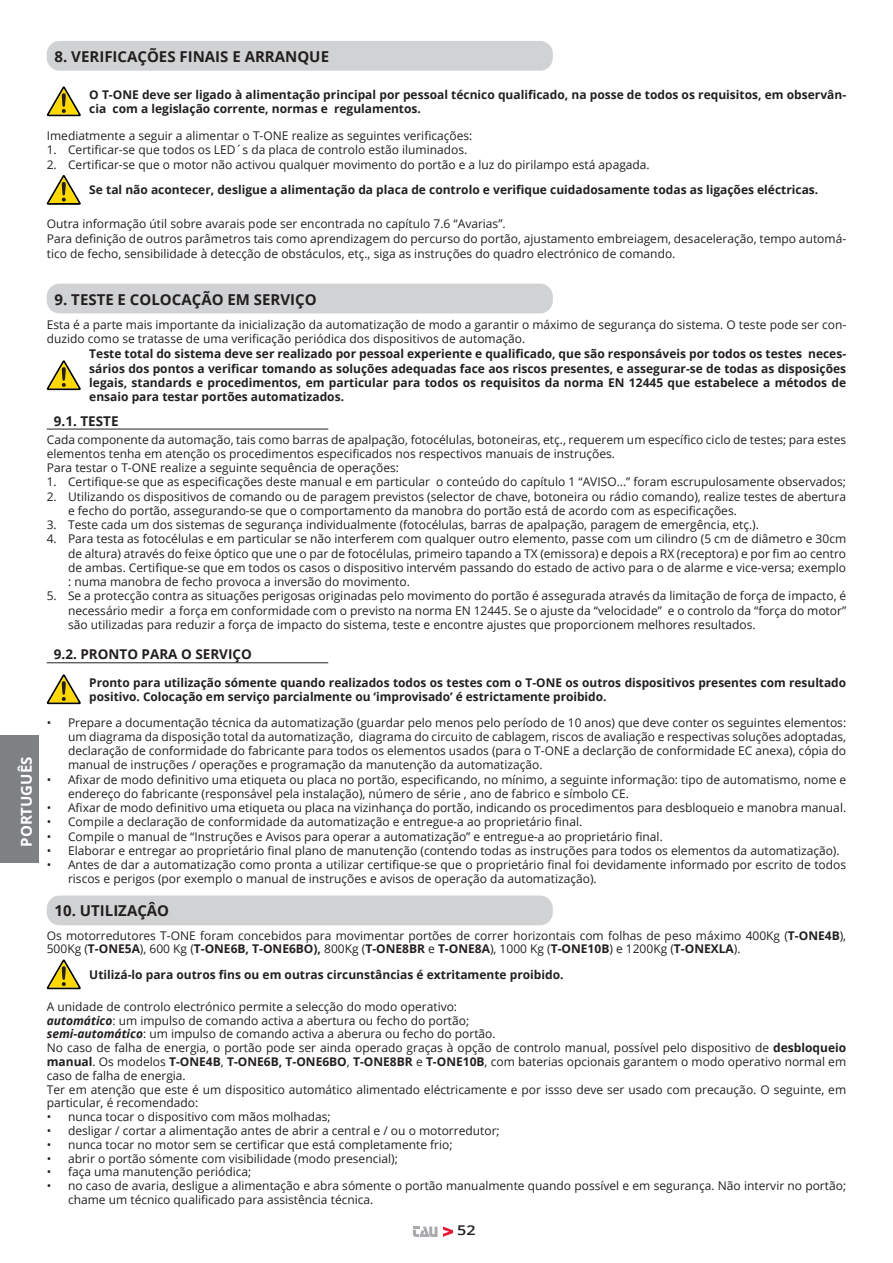
<style>
.page{position:relative;width:893px;height:1263px;background:#fff}
.page>*{position:absolute;margin:0;border:0;box-sizing:border-box;transform-origin:0 0}
.Titolo{font:700 15px "Open Sans";color:#231f20}
.t1{font:700 15px "Open Sans";color:#fff}
.Sottotitolo{font:700 13.5px "Open Sans";color:#231f20}
.t2{font:600 13.5px "Open Sans";color:#231f20;scale:1.2 1}
.Stacco_5{font:12px/14.2px "Open Sans";color:#231f20}
.Rientro_10G{font:700 12px/14.2px "Open Sans";color:#231f20}
.Testo{font:12px/14.2px "Open Sans";color:#231f20}
.Rientro10_con_trad{font:12px/13.8px "Open Sans";color:#231f20}
.Rientro10{font:12px/13.8px "Open Sans";color:#231f20;text-align:justify}
.s1{font-weight:700}
.s2{font-weight:700;font-style:italic}
</style>
<div class="page">
<svg style="left:443px;top:1226px;width:10px;height:11px"></svg>
<svg style="left:413px;top:1226px;width:24px;height:11px"></svg>
<div style="left:47px;top:41px;width:506px;height:30px;background:#d1d2d4;border-radius:13px"></div>
<svg style="left:47px;top:86px;width:34px;height:30px"></svg>
<svg style="left:47px;top:175px;width:34px;height:30px"></svg>
<div style="left:47px;top:284px;width:506px;height:29px;background:#d1d2d4;border-radius:13px"></div>
<svg style="left:47px;top:360px;width:34px;height:30px"></svg>
<hr style="left:47px;top:429px;width:281px;height:1px;background:#231f20">
<hr style="left:47px;top:662px;width:281px;height:1px;background:#231f20">
<svg style="left:47px;top:674px;width:34px;height:30px"></svg>
<div style="left:47px;top:895px;width:506px;height:30px;background:#d1d2d4;border-radius:13px"></div>
<svg style="left:47px;top:959px;width:34px;height:30px"></svg>
<div style="left:0;top:736px;width:38px;height:127px;background:#7e8083"></div>
<p class="t1" style="left:16px;top:847px;width:92px;rotate:-90deg">PORTUGUÊS</p>
<p class="Titolo" style="left:55px;top:46px;width:276px">8. VERIFICAÇÕES FINAIS E ARRANQUE</p>
<p class="Rientro_10G" style="left:89px;top:87px;width:758px;line-height:14.7px">O T-ONE deve ser ligado à alimentação principal por pessoal técnico qualificado, na posse de todos os requisitos, em observân&shy;cia com a legislação corrente, normas e regulamentos.</p>
<p class="Testo" style="left:47px;top:128px;width:427px">Imediatmente a seguir a alimentar o T-ONE realize as seguintes verificações:</p>
<p class="Stacco_5" style="left:47px;top:143px;width:422px">1. Certificar-se que todos os LED´s da placa de controlo estão iluminados.</p>
<p class="Stacco_5" style="left:47px;top:157px;width:604px">2. Certificar-se que o motor não activou qualquer movimento do portão e a luz do pirilampo está apagada.</p>
<p class="Rientro_10G" style="left:89px;top:183px;width:730px">Se tal não acontecer, desligue a alimentação da placa de controlo e verifique cuidadosamente todas as ligações eléctricas.</p>
<p class="Testo" style="left:47px;top:216px;width:460px">Outra informação útil sobre avarais pode ser encontrada no capítulo 7.6 “Avarias”.</p>
<p class="Testo" style="left:47px;top:231px;width:801px;line-height:14.7px">Para definição de outros parâmetros tais como aprendizagem do percurso do portão, ajustamento embreiagem, desaceleração, tempo automá&shy;tico de fecho, sensibilidade à detecção de obstáculos, etç., siga as instruções do quadro electrónico de comando.</p>
<p class="Titolo" style="left:55px;top:289px;width:264px">9. TESTE E COLOCAÇÃO EM SERVIÇO</p>
<p class="Testo" style="left:47px;top:317px;width:801px">Esta é a parte mais importante da inicialização da automatização de modo a garantir o máximo de segurança do sistema. O teste pode ser con&shy;duzido como se tratasse de uma verificação periódica dos dispositivos de automação.</p>
<p class="Rientro_10G" style="left:89px;top:347px;width:758px;text-align:justify">Teste total do sistema deve ser realizado por pessoal experiente e qualificado, que são responsáveis por todos os testes neces&shy;sários dos pontos a verificar tomando as soluções adequadas face aos riscos presentes, e assegurar-se de todas as disposições legais, standards e procedimentos, em particular para todos os requisitos da norma EN 12445 que estabelece a métodos de ensaio para testar portões automatizados.</p>
<p class="Sottotitolo" style="left:54px;top:411px;width:66px">9.1. TESTE</p>
<p class="Testo" style="left:47px;top:432px;width:801px">Cada componente da automação, tais como barras de apalpação, fotocélulas, botoneiras, etç., requerem um específico ciclo de testes; para estes elementos tenha em atenção os procedimentos especificados nos respectivos manuais de instruções.</p>
<p class="Testo" style="left:47px;top:460px;width:354px">Para testar o T-ONE realize a seguinte sequência de operações:</p>
<p class="Stacco_5" style="left:47px;top:475px;width:801px">1. Certifique-se que as especificações deste manual e em particular o conteúdo do capítulo 1 “AVISO...” foram escrupulosamente observados;</p>
<p class="Stacco_5" style="left:68px;top:489px;width:780px;text-indent:-21px">2. Utilizando os dispositivos de comando ou de paragem previstos (selector de chave, botoneira ou rádio comando), realize testes de abertura e fecho do portão, assegurando-se que o comportamento da manobra do portão está de acordo com as especificações.</p>
<p class="Stacco_5" style="left:47px;top:517px;width:714px">3. Teste cada um dos sistemas de segurança individualmente (fotocélulas, barras de apalpação, paragem de emergência, etç.).</p>
<p class="Stacco_5" style="left:68px;top:532px;width:780px;text-align:justify;text-indent:-21px">4. Para testa as fotocélulas e em particular se não interferem com qualquer outro elemento, passe com um cilindro (5 cm de diâmetro e 30cm de altura) através do feixe óptico que une o par de fotocélulas, primeiro tapando a TX (emissora) e depois a RX (receptora) e por fim ao centro de ambas. Certifique-se que em todos os casos o dispositivo intervém passando do estado de activo para o de alarme e vice-versa; exemplo : numa manobra de fecho provoca a inversão do movimento.</p>
<p class="Stacco_5" style="left:68px;top:589px;width:780px;text-align:justify;text-indent:-21px">5. Se a protecção contra as situações perigosas originadas pelo movimento do portão é assegurada através da limitação de força de impacto, é necessário medir a força em conformidade com o previsto na norma EN 12445. Se o ajuste da “velocidade” e o controlo da “força do motor” são utilizadas para reduzir a força de impacto do sistema, teste e encontre ajustes que proporcionem melhores resultados.</p>
<p class="Sottotitolo" style="left:54px;top:645px;width:200px">9.2. PRONTO PARA O SERVIÇO</p>
<p class="Rientro_10G" style="left:89px;top:675px;width:758px">Pronto para utilização sómente quando realizados todos os testes com o T-ONE os outros dispositivos presentes com resultado positivo. Colocação em serviço parcialmente ou ‘improvisado’ é estrictamente proibido.</p>
<p class="Stacco_5" style="left:68px;top:715px;width:780px;text-align:justify;text-indent:-21px">• Prepare a documentação técnica da automatização (guardar pelo menos pelo período de 10 anos) que deve conter os seguintes elementos: um diagrama da disposição total da automatização, diagrama do circuito de cablagem, riscos de avaliação e respectivas soluções adoptadas, declaração de conformidade do fabricante para todos os elementos usados (para o T-ONE a declarção de conformidade EC anexa), cópia do manual de instruções / operações e programação da manutenção da automatização.</p>
<p class="Stacco_5" style="left:68px;top:772px;width:780px;text-indent:-21px">• Afixar de modo definitivo uma etiqueta ou placa no portão, especificando, no mínimo, a seguinte informação: tipo de automatismo, nome e endereço do fabricante (responsável pela instalação), número de série , ano de fabrico e símbolo CE.</p>
<p class="Stacco_5" style="left:47px;top:800px;width:801px">• Afixar de modo definitivo uma etiqueta ou placa na vizinhança do portão, indicando os procedimentos para desbloqueio e manobra manual.</p>
<p class="Stacco_5" style="left:47px;top:815px;width:537px">• Compile a declaração de conformidade da automatização e entregue-a ao proprietário final.</p>
<p class="Stacco_5" style="left:47px;top:829px;width:618px">• Compile o manual de “Instruções e Avisos para operar a automatização” e entregue-a ao proprietário final.</p>
<p class="Stacco_5" style="left:47px;top:843px;width:794px">• Elaborar e entregar ao proprietário final plano de manutenção (contendo todas as instruções para todos os elementos da automatização).</p>
<p class="Stacco_5" style="left:68px;top:857px;width:780px;text-indent:-21px">• Antes de dar a automatização como pronta a utilizar certifique-se que o proprietário final foi devidamente informado por escrito de todos riscos e perigos (por exemplo o manual de instruções e avisos de operação da automatização).</p>
<p class="Titolo" style="left:55px;top:900px;width:116px">10. UTILIZAÇÂO</p>
<p class="Stacco_5" style="left:47px;top:928px;width:801px;line-height:13.8px">Os motorredutores T-ONE foram concebidos para movimentar portões de correr horizontais com folhas de peso máximo 400Kg (<span class="s1">T-ONE4B</span>),<br>500Kg (<span class="s1">T-ONE5A</span>), 600 Kg (<span class="s1">T-ONE6B, T-ONE6BO),</span> 800Kg (<span class="s1">T-ONE8BR</span> e <span class="s1">T-ONE8A</span>), 1000 Kg (<span class="s1">T-ONE10B</span>) e 1200Kg (<span class="s1">T-ONEXLA</span>).</p>
<p class="Rientro_10G" style="left:89px;top:967px;width:476px">Utilizá-lo para outros fins ou em outras circunstâncias é extritamente proibido.</p>
<p class="Stacco_5" style="left:47px;top:999px;width:412px">A unidade de controlo electrónico permite a selecção do modo operativo:</p>
<p class="Stacco_5" style="left:47px;top:1013px;width:424px"><span class="s2">automático</span>: um impulso de comando activa a abertura ou fecho do portão;</p>
<p class="Stacco_5" style="left:47px;top:1027px;width:450px"><span class="s2">semi-automático</span>: um impulso de comando activa a aberura ou fecho do portão.</p>
<p class="Rientro10" style="left:47px;top:1041px;width:801px">No caso de falha de energia, o portão pode ser ainda operado graças à opção de controlo manual, possível pelo dispositivo de <span class="s1">desbloqueio manual</span>. Os modelos <span class="s1">T-ONE4B</span>, <span class="s1">T-ONE6B, T-ONE6BO</span>, <span class="s1">T-ONE8BR</span> e <span class="s1">T-ONE10B</span>, com baterias opcionais garantem o modo operativo normal em caso de falha de energia.</p>
<p class="Rientro10" style="left:47px;top:1082px;width:801px">Ter em atenção que este é um dispositico automático alimentado eléctricamente e por issso deve ser usado com precaução. O seguinte, em particular, é recomendado:</p>
<p class="Rientro10_con_trad" style="left:47px;top:1110px;width:285px">• nunca tocar o dispositivo com mãos molhadas;</p>
<p class="Rientro10_con_trad" style="left:47px;top:1123px;width:454px">• desligar / cortar a alimentação antes de abrir a central e / ou o motorredutor;</p>
<p class="Rientro10_con_trad" style="left:47px;top:1137px;width:407px">• nunca tocar no motor sem se certificar que está completamente frio;</p>
<p class="Rientro10_con_trad" style="left:47px;top:1151px;width:353px">• abrir o portão sómente com visibilidade (modo presencial);</p>
<p class="Rientro10_con_trad" style="left:47px;top:1165px;width:206px">• faça uma manutenção periódica;</p>
<p class="Rientro10_con_trad" style="left:68px;top:1179px;width:780px;text-indent:-21px">• no caso de avaria, desligue a alimentação e abra sómente o portão manualmente quando possível e em segurança. Não intervir no portão; chame um técnico qualificado para assistência técnica.</p>
<p class="t2" style="left:457px;top:1220px;width:17px">52</p>
</div>
